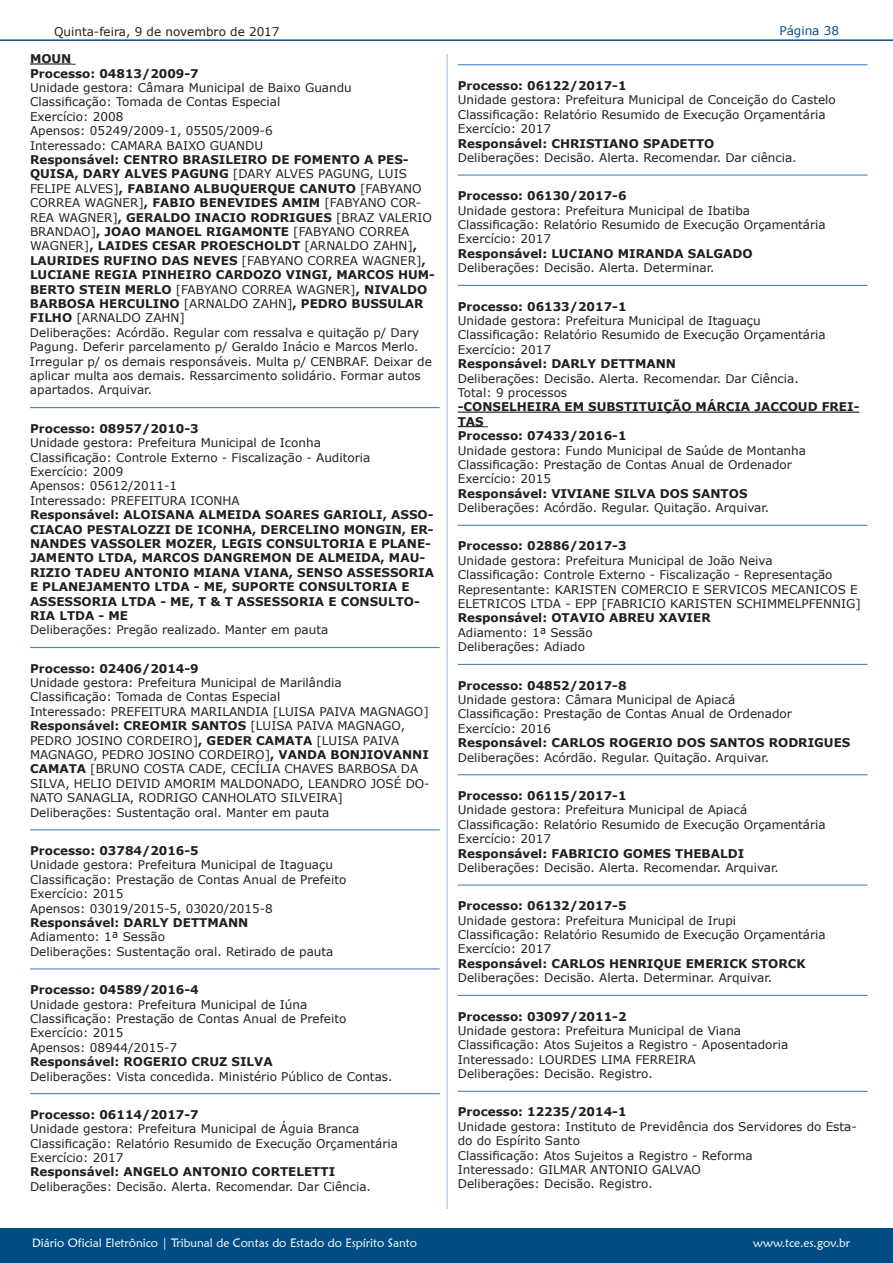
<style>
.page{position:relative;width:893px;height:1263px;background:#fff}
.page>*{position:absolute;margin:0;border:0;box-sizing:border-box;transform-origin:0 0}
.t1{font:12px/14.4px "Verdana";color:#231f20}
.t2{font:700 12px/14.4px "Verdana";color:#231f20}
.t3{font:12px "Maiandra GD";color:#fff}
.t4{font:12px "Verdana";color:#024e84}
.s1{font-weight:700}
</style>
<div class="page">
<div style="left:0;top:1229px;width:893px;height:34px;background:#024e84"></div>
<hr style="left:0;top:39px;width:893px;height:2px;background:#024e84">
<hr style="left:446px;top:54px;width:2px;height:1155px;background:#c3d2e8">
<hr style="left:30px;top:63px;width:41px;height:2px;background:#292d2f">
<hr style="left:30px;top:407px;width:410px;height:1px;background:#4786c4">
<hr style="left:30px;top:647px;width:410px;height:1px;background:#4786c4">
<hr style="left:30px;top:829px;width:410px;height:1px;background:#4786c4">
<hr style="left:30px;top:968px;width:410px;height:1px;background:#4786c4">
<hr style="left:30px;top:1093px;width:410px;height:1px;background:#4786c4">
<hr style="left:458px;top:411px;width:401px;height:2px;background:#292d2f">
<svg style="left:458px;top:426px;width:30px;height:1px"></svg>
<hr style="left:458px;top:64px;width:409px;height:1px;background:#4786c4">
<hr style="left:458px;top:174px;width:409px;height:2px;background:#4786c4">
<hr style="left:458px;top:285px;width:409px;height:1px;background:#4786c4">
<hr style="left:458px;top:525px;width:409px;height:1px;background:#4786c4">
<hr style="left:458px;top:664px;width:409px;height:1px;background:#4786c4">
<hr style="left:458px;top:774px;width:409px;height:1px;background:#4786c4">
<hr style="left:458px;top:884px;width:409px;height:2px;background:#4786c4">
<hr style="left:458px;top:995px;width:409px;height:1px;background:#4786c4">
<hr style="left:458px;top:1091px;width:409px;height:1px;background:#4786c4">
<p class="t1" style="left:54px;top:24px;width:227px">Quinta-feira, 9 de novembro de 2017</p>
<p class="t2" style="left:30px;top:51px;width:170px">MOUN<br>Processo: 04813/2009-7</p>
<p class="t1" style="left:30px;top:80px;width:323px">Unidade gestora: Câmara Municipal de Baixo Guandu Classificação: Tomada de Contas Especial<br>Exercício: 2008<br>Apensos: 05249/2009-1, 05505/2009-6<br>Interessado: CAMARA BAIXO GUANDU</p>
<p class="t1" style="left:30px;top:152px;width:406px"><span class="s1">Responsável: CENTRO BRASILEIRO DE FOMENTO A PES-QUISA, DARY ALVES PAGUNG</span> [DARY ALVES PAGUNG, LUIS FELIPE ALVES]<span class="s1">, FABIANO ALBUQUERQUE CANUTO</span> [FABYANO CORREA WAGNER]<span class="s1">, FABIO BENEVIDES AMIM</span> [FABYANO COR-REA WAGNER]<span class="s1">, GERALDO INACIO RODRIGUES</span> [BRAZ VALERIO BRANDAO]<span class="s1">, JOAO MANOEL RIGAMONTE</span> [FABYANO CORREA WAGNER]<span class="s1">, LAIDES CESAR PROESCHOLDT</span> [ARNALDO ZAHN]<span class="s1">, LAURIDES RUFINO DAS NEVES</span> [FABYANO CORREA WAGNER]<span class="s1">, LUCIANE REGIA PINHEIRO CARDOZO VINGI, MARCOS HUM-BERTO STEIN MERLO</span> [FABYANO CORREA WAGNER]<span class="s1">, NIVALDO BARBOSA HERCULINO</span> [ARNALDO ZAHN]<span class="s1">, PEDRO BUSSULAR FILHO</span> [ARNALDO ZAHN]<br>Deliberações: Acórdão. Regular com ressalva e quitação p/ Dary Pagung. Deferir parcelamento p/ Geraldo Inácio e Marcos Merlo.<br>Irregular p/ os demais responsáveis. Multa p/ CENBRAF. Deixar de aplicar multa aos demais. Ressarcimento solidário. Formar autos apartados. Arquivar.</p>
<p class="t2" style="left:30px;top:421px;width:170px">Processo: 08957/2010-3</p>
<p class="t1" style="left:30px;top:435px;width:342px">Unidade gestora: Prefeitura Municipal de Iconha Classificação: Controle Externo - Fiscalização - Auditoria Exercício: 2009<br>Apensos: 05612/2011-1<br>Interessado: PREFEITURA ICONHA</p>
<p class="t2" style="left:30px;top:507px;width:405px">Responsável: ALOISANA ALMEIDA SOARES GARIOLI, ASSO-CIACAO PESTALOZZI DE ICONHA, DERCELINO MONGIN, ER-NANDES VASSOLER MOZER, LEGIS CONSULTORIA E PLANE-JAMENTO LTDA, MARCOS DANGREMON DE ALMEIDA, MAU-RIZIO TADEU ANTONIO MIANA VIANA, SENSO ASSESSORIA E PLANEJAMENTO LTDA - ME, SUPORTE CONSULTORIA E ASSESSORIA LTDA - ME, T &amp; T ASSESSORIA E CONSULTO-RIA LTDA - ME</p>
<p class="t1" style="left:30px;top:623px;width:300px">Deliberações: Pregão realizado. Manter em pauta</p>
<p class="t2" style="left:30px;top:661px;width:170px">Processo: 02406/2014-9</p>
<p class="t1" style="left:30px;top:675px;width:401px">Unidade gestora: Prefeitura Municipal de Marilândia<br>Classificação: Tomada de Contas Especial<br>Interessado: PREFEITURA MARILANDIA [LUISA PAIVA MAGNAGO] <span class="s1">Responsável: CREOMIR SANTOS</span> [LUISA PAIVA MAGNAGO, PEDRO JOSINO CORDEIRO]<span class="s1">, GEDER CAMATA</span> [LUISA PAIVA MAGNAGO, PEDRO JOSINO CORDEIRO]<span class="s1">, VANDA BONJIOVANNI CAMATA</span> [BRUNO COSTA CADE, CECÍLIA CHAVES BARBOSA DA SILVA, HELIO DEIVID AMORIM MALDONADO, LEANDRO JOSÉ DO-NATO SANAGLIA, RODRIGO CANHOLATO SILVEIRA]<br>Deliberações: Sustentação oral. Manter em pauta</p>
<p class="t2" style="left:30px;top:843px;width:170px">Processo: 03784/2016-5</p>
<p class="t1" style="left:30px;top:858px;width:318px">Unidade gestora: Prefeitura Municipal de Itaguaçu Classificação: Prestação de Contas Anual de Prefeito Exercício: 2015<br>Apensos: 03019/2015-5, 03020/2015-8</p>
<p class="t2" style="left:30px;top:915px;width:220px">Responsável: DARLY DETTMANN</p>
<p class="t1" style="left:30px;top:930px;width:305px">Adiamento: 1ª Sessão<br>Deliberações: Sustentação oral. Retirado de pauta</p>
<p class="t2" style="left:30px;top:982px;width:170px">Processo: 04589/2016-4</p>
<p class="t1" style="left:30px;top:997px;width:318px">Unidade gestora: Prefeitura Municipal de Iúna Classificação: Prestação de Contas Anual de Prefeito Exercício: 2015<br>Apensos: 08944/2015-7</p>
<p class="t2" style="left:30px;top:1054px;width:244px">Responsável: ROGERIO CRUZ SILVA</p>
<p class="t1" style="left:30px;top:1069px;width:364px">Deliberações: Vista concedida. Ministério Público de Contas.</p>
<p class="t2" style="left:30px;top:1107px;width:170px">Processo: 06114/2017-7</p>
<p class="t1" style="left:30px;top:1121px;width:370px">Unidade gestora: Prefeitura Municipal de Águia Branca<br>Classificação: Relatório Resumido de Execução Orçamentária<br>Exercício: 2017</p>
<p class="t2" style="left:30px;top:1164px;width:307px">Responsável: ANGELO ANTONIO CORTELETTI</p>
<p class="t1" style="left:30px;top:1179px;width:342px">Deliberações: Decisão. Alerta. Recomendar. Dar Ciência.</p>
<p class="t4" style="left:779px;top:22px;width:61px">Página 38</p>
<p class="t2" style="left:458px;top:78px;width:170px">Processo: 06122/2017-1</p>
<p class="t1" style="left:458px;top:93px;width:380px">Unidade gestora: Prefeitura Municipal de Conceição do Castelo<br>Classificação: Relatório Resumido de Execução Orçamentária<br>Exercício: 2017</p>
<p class="t2" style="left:458px;top:136px;width:258px">Responsável: CHRISTIANO SPADETTO</p>
<p class="t1" style="left:458px;top:150px;width:340px">Deliberações: Decisão. Alerta. Recomendar. Dar ciência.</p>
<p class="t2" style="left:458px;top:188px;width:170px">Processo: 06130/2017-6</p>
<p class="t1" style="left:458px;top:203px;width:370px">Unidade gestora: Prefeitura Municipal de Ibatiba<br>Classificação: Relatório Resumido de Execução Orçamentária<br>Exercício: 2017</p>
<p class="t2" style="left:458px;top:246px;width:296px">Responsável: LUCIANO MIRANDA SALGADO</p>
<p class="t1" style="left:458px;top:261px;width:258px">Deliberações: Decisão. Alerta. Determinar.</p>
<p class="t2" style="left:458px;top:299px;width:170px">Processo: 06133/2017-1</p>
<p class="t1" style="left:458px;top:313px;width:370px">Unidade gestora: Prefeitura Municipal de Itaguaçu<br>Classificação: Relatório Resumido de Execução Orçamentária<br>Exercício: 2017</p>
<p class="t2" style="left:458px;top:356px;width:220px">Responsável: DARLY DETTMANN</p>
<p class="t1" style="left:458px;top:371px;width:342px">Deliberações: Decisão. Alerta. Recomendar. Dar Ciência.<br>Total: 9 processos</p>
<p class="t2" style="left:458px;top:399px;width:403px">-CONSELHEIRA EM SUBSTITUIÇÃO MÁRCIA JACCOUD FREI-<br>TAS<br>Processo: 07433/2016-1</p>
<p class="t1" style="left:458px;top:443px;width:350px">Unidade gestora: Fundo Municipal de Saúde de Montanha<br>Classificação: Prestação de Contas Anual de Ordenador<br>Exercício: 2015</p>
<p class="t2" style="left:458px;top:486px;width:291px">Responsável: VIVIANE SILVA DOS SANTOS</p>
<p class="t1" style="left:458px;top:500px;width:313px">Deliberações: Acórdão. Regular. Quitação. Arquivar.</p>
<p class="t2" style="left:458px;top:539px;width:170px">Processo: 02886/2017-3</p>
<p class="t1" style="left:458px;top:553px;width:405px">Unidade gestora: Prefeitura Municipal de João Neiva<br>Classificação: Controle Externo - Fiscalização - Representação Representante: KARISTEN COMERCIO E SERVICOS MECANICOS E ELETRICOS LTDA - EPP [FABRICIO KARISTEN SCHIMMELPFENNIG]</p>
<p class="t2" style="left:458px;top:611px;width:254px">Responsável: OTAVIO ABREU XAVIER</p>
<p class="t1" style="left:458px;top:625px;width:137px">Adiamento: 1ª Sessão<br>Deliberações: Adiado</p>
<p class="t2" style="left:458px;top:678px;width:170px">Processo: 04852/2017-8</p>
<p class="t1" style="left:458px;top:692px;width:336px">Unidade gestora: Câmara Municipal de Apiacá<br>Classificação: Prestação de Contas Anual de Ordenador<br>Exercício: 2016</p>
<p class="t2" style="left:458px;top:735px;width:394px">Responsável: CARLOS ROGERIO DOS SANTOS RODRIGUES</p>
<p class="t1" style="left:458px;top:750px;width:313px">Deliberações: Acórdão. Regular. Quitação. Arquivar.</p>
<p class="t2" style="left:458px;top:788px;width:170px">Processo: 06115/2017-1</p>
<p class="t1" style="left:458px;top:803px;width:370px">Unidade gestora: Prefeitura Municipal de Apiacá<br>Classificação: Relatório Resumido de Execução Orçamentária<br>Exercício: 2017</p>
<p class="t2" style="left:458px;top:846px;width:288px">Responsável: FABRICIO GOMES THEBALDI</p>
<p class="t1" style="left:458px;top:860px;width:323px">Deliberações: Decisão. Alerta. Recomendar. Arquivar.</p>
<p class="t2" style="left:458px;top:898px;width:170px">Processo: 06132/2017-5</p>
<p class="t1" style="left:458px;top:913px;width:370px">Unidade gestora: Prefeitura Municipal de Irupi<br>Classificação: Relatório Resumido de Execução Orçamentária<br>Exercício: 2017</p>
<p class="t2" style="left:458px;top:956px;width:349px">Responsável: CARLOS HENRIQUE EMERICK STORCK</p>
<p class="t1" style="left:458px;top:970px;width:316px">Deliberações: Decisão. Alerta. Determinar. Arquivar.</p>
<p class="t2" style="left:458px;top:1009px;width:170px">Processo: 03097/2011-2</p>
<p class="t1" style="left:458px;top:1023px;width:332px">Unidade gestora: Prefeitura Municipal de Viana Classificação: Atos Sujeitos a Registro - Aposentadoria Interessado: LOURDES LIMA FERREIRA<br>Deliberações: Decisão. Registro.</p>
<p class="t2" style="left:458px;top:1104px;width:170px">Processo: 12235/2014-1</p>
<p class="t1" style="left:458px;top:1119px;width:401px">Unidade gestora: Instituto de Previdência dos Servidores do Esta&shy;do do Espírito Santo<br>Classificação: Atos Sujeitos a Registro - Reforma<br>Interessado: GILMAR ANTONIO GALVAO<br>Deliberações: Decisão. Registro.</p>
<p class="t3" style="left:32px;top:1235px;width:386px">Diário Oficial Eletrônico | Tribunal de Contas do Estado do Espírito Santo</p>
<p class="t3" style="left:753px;top:1235px;width:98px">www.tce.es.gov.br</p>
</div>
